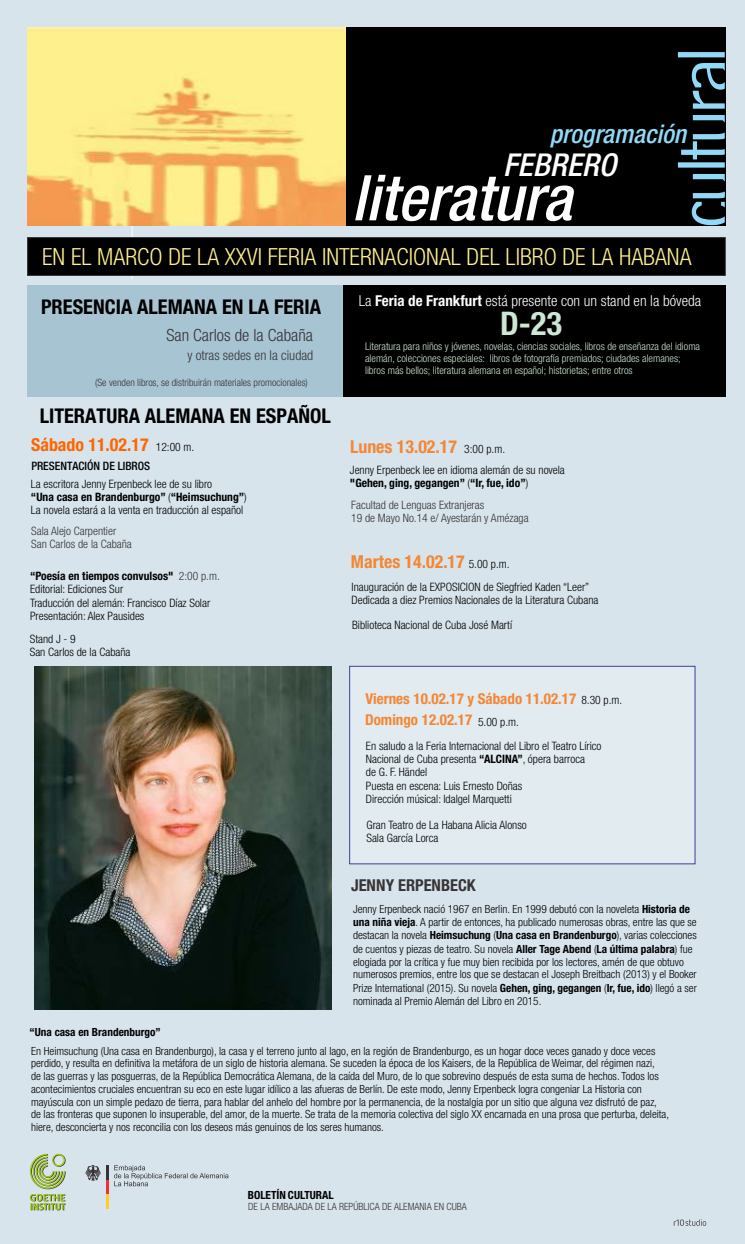
<style>
.page{position:relative;width:745px;height:1244px;background:#fff}
.page>*{position:absolute;margin:0;border:0;box-sizing:border-box;transform-origin:0 0}
.t1{font:italic 500 condensed 63px "Helvetica Neue";color:#fefefe}
.t2{font:700 condensed 32.62px "Helvetica Neue LT Std";color:#cce7d4}
.t3{font:italic 500 condensed 31.5px "Helvetica Neue";color:#fefefe}
.t4{font:italic 500 condensed 25.62px "Helvetica Neue";color:#91d9f7}
.t5{font:300 condensed 23.62px "Helvetica Neue LT Pro";color:#fef08d}
.t6{font:700 condensed 20.38px "Helvetica Neue LT Std";color:#000}
.t7{font:700 condensed 17.88px "Helvetica Neue LT Std";color:#f58634}
.t8{font:700 condensed 17.88px "Helvetica Neue LT Std";color:#f60}
.t9{font:300 condensed 16.88px "Helvetica Neue LT Pro";color:#373435}
.t10{font:700 condensed 16.38px "Helvetica Neue LT Pro";color:#373435}
.t11{font:300 condensed 15px "Helvetica Neue LT Pro";color:#fefefe}
.t12{font:700 condensed 15px "Helvetica Neue LT Std";color:#f58634}
.t13{font:300 condensed 13.62px "Helvetica Neue LT Pro";color:#373435}
.t14{font:300 condensed 11.62px/13.1px "Helvetica Neue LT Pro";color:#000}
.t15{font:300 condensed 11.62px/13.1px "Helvetica Neue LT Pro";color:#373435}
.t16{font:700 condensed 11.62px "Helvetica Neue LT Pro";color:#000}
.t17{font:500 condensed 11.62px "Helvetica Neue LT Pro";color:#000}
.t18{font:300 condensed 11.25px/13.1px "Helvetica Neue LT Pro";color:#000}
.t19{font:700 condensed 11.25px "Helvetica Neue LT Std";color:#000}
.t20{font:300 condensed 10.62px/12px "Helvetica Neue LT Pro";color:#cce7d4}
.t21{font:300 condensed 10.12px "Helvetica Neue LT Pro";color:#373435}
.t22{font:300 condensed 10px "Helvetica Neue LT Pro";color:#373435}
.s1{font-weight:700}
.s2{font-family:"Helvetica Neue LT Std";font-weight:700}
.s3{font-family:"Helvetica Neue LT Pro";font-weight:300;font-size:11.62px;color:#000}
</style>
<div class="page">
<div style="left:0;top:0;width:744px;height:1244px;background:#d7e4eb"></div>
<div style="left:349px;top:665px;width:346px;height:199px;background:#e1ebf0"></div>
<div style="left:27px;top:285px;width:344px;height:112px;background:#a7c4d2"></div>
<div style="left:343px;top:285px;width:381px;height:112px;background:#000"></div>
<svg style="left:85px;top:1165px;width:16px;height:16px"></svg>
<hr style="left:106px;top:1165px;width:3px;height:14px;background:#373435">
<hr style="left:106px;top:1179px;width:3px;height:15px;background:#ed3237">
<hr style="left:106px;top:1194px;width:3px;height:15px;background:#ffcc29">
<svg style="left:114px;top:1165px;width:114px;height:21px"></svg>
<svg style="left:673px;top:1219px;width:32px;height:6px"></svg>
<img style="left:34px;top:666px;width:297px;height:343px">
<hr style="left:132px;top:93px;width:1px;height:186px;background:#fefefe">
<img style="left:27px;top:27px;width:318px;height:199px">
<div style="left:345px;top:27px;width:379px;height:199px;background:#000"></div>
<div style="left:27px;top:237px;width:698px;height:39px;background:#000"></div>
<svg style="left:677px;top:52px;width:48px;height:173px"></svg>
<svg style="left:30px;top:1153px;width:36px;height:57px"></svg>
<h3 class="t4" style="left:549px;top:123px;width:138px">programación</h3>
<h3 class="t3" style="left:502px;top:152px;width:115px">FEBRERO</h3>
<h1 class="t1" style="left:351px;top:171px;width:221px">literatura</h1>
<h3 class="t5" style="left:42px;top:248px;width:650px">EN EL MARCO DE LA XXVI FERIA INTERNACIONAL DEL LIBRO DE LA HABANA</h3>
<h3 class="t6" style="left:41px;top:299px;width:281px">PRESENCIA ALEMANA EN LA FERIA</h3>
<h3 class="t9" style="left:166px;top:329px;width:148px">San Carlos de la Cabaña</h3>
<p class="t13" style="left:187px;top:350px;width:127px">y otras sedes en la ciudad</p>
<p class="t21" style="left:95px;top:379px;width:214px">(Se venden libros, se distribuirán materiales promocionales)</p>
<h3 class="t6" style="left:40px;top:409px;width:292px">LITERATURA ALEMANA EN ESPAÑOL</h3>
<h3 class="t8" style="left:31px;top:438px;width:119px">Sábado 11.02.17</h3>
<p class="t14" style="left:156px;top:442px;width:40px">12:00 m.</p>
<p class="t17" style="left:31px;top:461px;width:120px">PRESENTACIÓN DE LIBROS</p>
<p class="t14" style="left:31px;top:479px;width:217px">La escritora Jenny Erpenbeck lee de su libro<br><span class="s1">“Una casa en Brandenburgo”</span> (<span class="s1">“Heimsuchung”</span>)<br>La novela estará a la venta en traducción al español</p>
<p class="t15" style="left:31px;top:526px;width:102px">Sala Alejo Carpentier<br>San Carlos de la Cabaña</p>
<p class="t16" style="left:30px;top:572px;width:145px">“Poesía en tiempos convulsos"</p>
<p class="t14" style="left:30px;top:584px;width:181px">Editorial: Ediciones Sur<br>Traducción del alemán: Francisco Díaz Solar<br>Presentación: Alex Pausides</p>
<p class="t15" style="left:179px;top:571px;width:42px">2:00 p.m.</p>
<p class="t14" style="left:30px;top:634px;width:102px">Stand J - 9<br>San Carlos de la Cabaña</p>
<h3 class="t11" style="left:358px;top:295px;width:343px">La <span class="s2">Feria de Frankfurt</span> está presente con un stand en la bóveda</h3>
<h2 class="t2" style="left:500px;top:312px;width:64px">D-23</h2>
<p class="t20" style="left:365px;top:341px;width:336px">Literatura para niños y jóvenes, novelas, ciencias sociales, libros de enseñanza del idioma alemán, colecciones especiales: libros de fotografía premiados; ciudades alemanes; libros más bellos; literatura alemana en español; historietas; entre otros</p>
<h3 class="t7" style="left:350px;top:440px;width:108px">Lunes 13.02.17</h3>
<p class="t14" style="left:350px;top:465px;width:216px">Jenny Erpenbeck lee en idioma alemán de su novela <span class="s1">"Gehen, ging, gegangen”</span> (<span class="s1">“Ir, fue, ido”</span>)</p>
<p class="t14" style="left:464px;top:444px;width:42px">3:00 p.m.</p>
<p class="t15" style="left:351px;top:500px;width:179px">Facultad de Lenguas Extranjeras<br>19 de Mayo No.14 e/ Ayestarán y Amézaga</p>
<h3 class="t7" style="left:351px;top:555px;width:160px">Martes 14.02.17 <span class="s3">5.00 p.m.</span></h3>
<p class="t14" style="left:351px;top:581px;width:248px">Inauguración de la EXPOSICION de Siegfried Kaden “Leer”<br>Dedicada a diez Premios Nacionales de la Literatura Cubana</p>
<p class="t14" style="left:352px;top:620px;width:161px">Biblioteca Nacional de Cuba José Martí</p>
<h3 class="t12" style="left:365px;top:693px;width:212px">Viernes 10.02.17 y Sábado 11.02.17</h3>
<p class="t14" style="left:366px;top:740px;width:237px">En saludo a la Feria Internacional del Libro el Teatro Lírico Nacional de Cuba presenta <span class="s2">“ALCINA”</span>, ópera barroca<br>de G. F. Händel<br>Puesta en escena: Luis Ernesto Doñas<br>Dirección músical: Idalgel Marquetti</p>
<p class="t14" style="left:581px;top:695px;width:42px">8.30 p.m.</p>
<h3 class="t12" style="left:365px;top:715px;width:108px">Domingo 12.02.17</h3>
<p class="t14" style="left:478px;top:716px;width:42px">5.00 p.m.</p>
<p class="t14" style="left:366px;top:820px;width:162px">Gran Teatro de La Habana Alicia Alonso<br>Sala García Lorca</p>
<h3 class="t10" style="left:351px;top:879px;width:126px">JENNY ERPENBECK</h3>
<p class="t18" style="left:353px;top:904px;width:345px">Jenny Erpenbeck nació 1967 en Berlin. En 1999 debutó con la noveleta <span class="s1">Historia de una niña vieja</span>. A partir de entonces, ha publicado numerosas obras, entre las que se destacan la novela <span class="s1">Heimsuchung</span> (<span class="s1">Una casa en Brandenburgo</span>), varias colecciones de cuentos y piezas de teatro. Su novela <span class="s1">Aller Tage Abend</span> (<span class="s1">La última palabra</span>) fue elogiada por la crítica y fue muy bien recibida por los lectores, amén de que obtuvo numerosos premios, entre los que se destacan el Joseph Breitbach (2013) y el Booker Prize International (2015). Su novela <span class="s1">Gehen, ging, gegangen</span> (<span class="s1">Ir, fue, ido</span>) llegó a ser nominada al Premio Alemán del Libro en 2015.</p>
<p class="t19" style="left:30px;top:1028px;width:132px">“Una casa en Brandenburgo”</p>
<p class="t18" style="left:31px;top:1046px;width:639px;line-height:12.8px">En Heimsuchung (Una casa en Brandenburgo), la casa y el terreno junto al lago, en la región de Brandenburgo, es un hogar doce veces ganado y doce veces perdido, y resulta en definitiva la metáfora de un siglo de historia alemana. Se suceden la época de los Kaisers, de la República de Weimar, del régimen nazi,<br>de las guerras y las posguerras, de la República Democrática Alemana, de la caída del Muro, de lo que sobrevino después de esta suma de hechos. Todos los acontecimientos cruciales encuentran su eco en este lugar idílico a las afueras de Berlín. De este modo, Jenny Erpenbeck logra congeniar La Historia con mayúscula con un simple pedazo de tierra, para hablar del anhelo del hombre por la permanencia, de la nostalgia por un sitio que alguna vez disfrutó de paz, de las fronteras que suponen lo insuperable, del amor, de la muerte. Se trata de la memoria colectiva del siglo XX encarnada en una prosa que perturba, deleita, hiere, desconcierta y nos reconcilia con los deseos más genuinos de los seres humanos.</p>
<p class="t19" style="left:248px;top:1191px;width:87px">BOLETÍN CULTURAL</p>
<p class="t22" style="left:248px;top:1202px;width:220px">DE LA EMBAJADA DE LA REPÚBLICA DE ALEMANIA EN CUBA</p>
</div>
